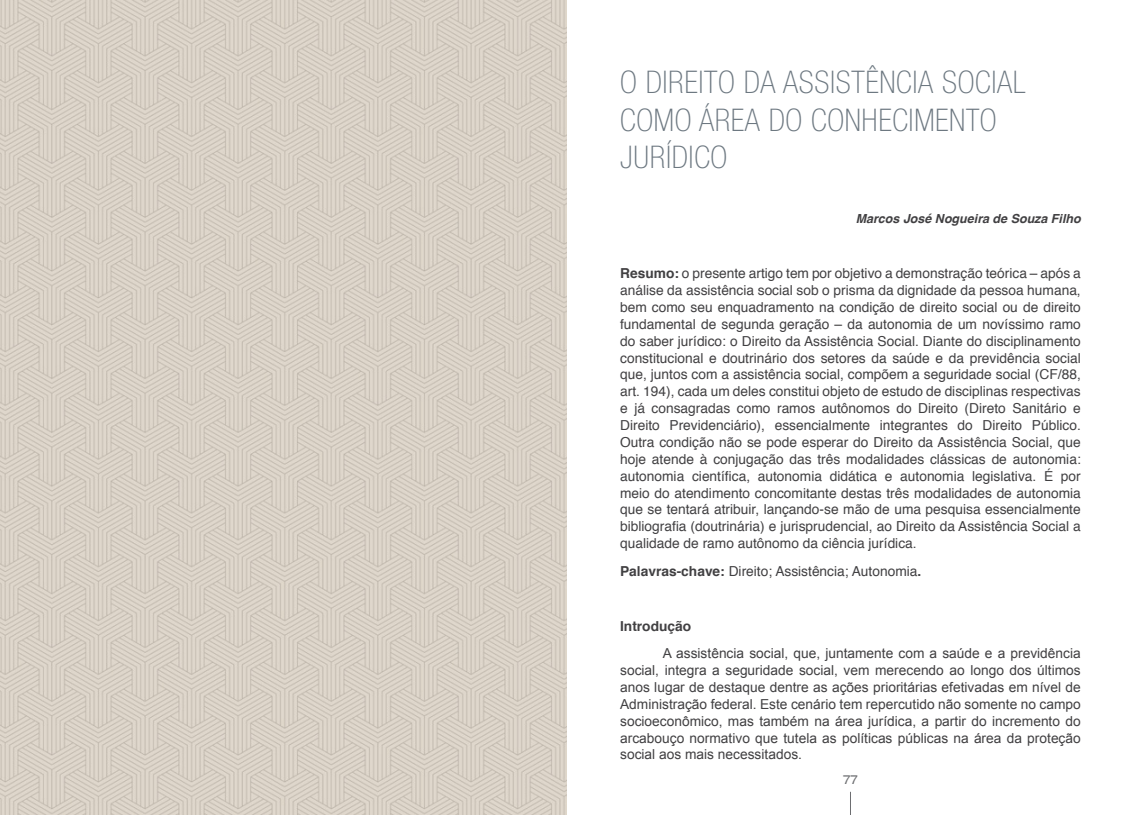
<style>
.page{position:relative;width:1134px;height:815px;background:#fff}
.page>*{position:absolute;margin:0;border:0;box-sizing:border-box;transform-origin:0 0}
.t1{font:100 condensed 31.25px "Helvetica Neue LT Std";color:#6d7881}
.t2{font:13.75px/16.9px "Helvetica";color:#414042;text-align:justify}
.t3{font:13.75px/16.9px "Arial";color:#414042;text-align:justify}
.t4{font:700 13.75px "Helvetica";color:#414042}
.t5{font:italic 700 12.5px "Helvetica";color:#414042}
.t6{font:expanded 12.5px "Helvetica Neue LT Std";color:#6d6e71}
.s1{font-weight:700}
</style>
<div class="page">
<svg style="left:850px;top:792px;width:1px;height:23px"></svg>
<img style="left:0;top:0;width:567px;height:815px">
<h1 class="t1" style="left:620px;top:65px;width:39px">O DIREITO</h1>
<h1 class="t1" style="left:744px;top:65px;width:69px">DA ASSISTÊNCI</h1>
<h1 class="t1" style="left:918px;top:65px;width:38px">A SOCI</h1>
<h1 class="t1" style="left:997px;top:65px;width:28px">AL</h1>
<h1 class="t1" style="left:620px;top:102px;width:19px">COMO</h1>
<h1 class="t1" style="left:699px;top:102px;width:129px">ÁREA DOCONHECIMENTO</h1>
<h1 class="t1" style="left:620px;top:140px;width:15px">JURÍDICO</h1>
<p class="t5" style="left:856px;top:209px;width:227px">Marcos José Nogueira de Souza Filho</p>
<p class="t2" style="left:620px;top:265px;width:462px"><span class="s1">Resumo:</span> o presente artigo tem por objetivo a demonstração teórica – após a análise da assistência social sob o prisma da dignidade da pessoa humana, bem como seu enquadramento na condição de direito social ou de direito fundamental de segunda geração – da autonomia de um novíssimo ramo do saber jurídico: o Direito da Assistência Social. Diante do disciplinamento constitucional e doutrinário dos setores da saúde e da previdência social que, juntos com a assistência social, compõem a seguridade social (CF/88, art. 194), cada um deles constitui objeto de estudo de disciplinas respectivas e já consagradas como ramos autônomos do Direito (Direto Sanitário e Direito Previdenciário), essencialmente integrantes do Direito Público.<br>Outra condição não se pode esperar do Direito da Assistência Social, que hoje atende à conjugação das três modalidades clássicas de autonomia: autonomia científica, autonomia didática e autonomia legislativa. É por meio do atendimento concomitante destas três modalidades de autonomia que se tentará atribuir, lançando-se mão de uma pesquisa essencialmente bibliografia (doutrinária) e jurisprudencial, ao Direito da Assistência Social a qualidade de ramo autônomo da ciência jurídica.</p>
<p class="t2" style="left:620px;top:563px;width:303px"><span class="s1">Palavras-chave:</span> Direito; Assistência; Autonomia<span class="s1">.</span></p>
<p class="t4" style="left:620px;top:615px;width:73px">Introdução</p>
<p class="t3" style="left:620px;top:645px;width:462px;text-indent:43px">A assistência social, que, juntamente com a saúde e a previdência social, integra a seguridade social, vem merecendo ao longo dos últimos anos lugar de destaque dentre as ações prioritárias efetivadas em nível de Administração federal. Este cenário tem repercutido não somente no campo socioeconômico, mas também na área jurídica, a partir do incremento do arcabouço normativo que tutela as políticas públicas na área da proteção social aos mais necessitados.</p>
<p class="t6" style="left:843px;top:771px;width:16px">77</p>
</div>
